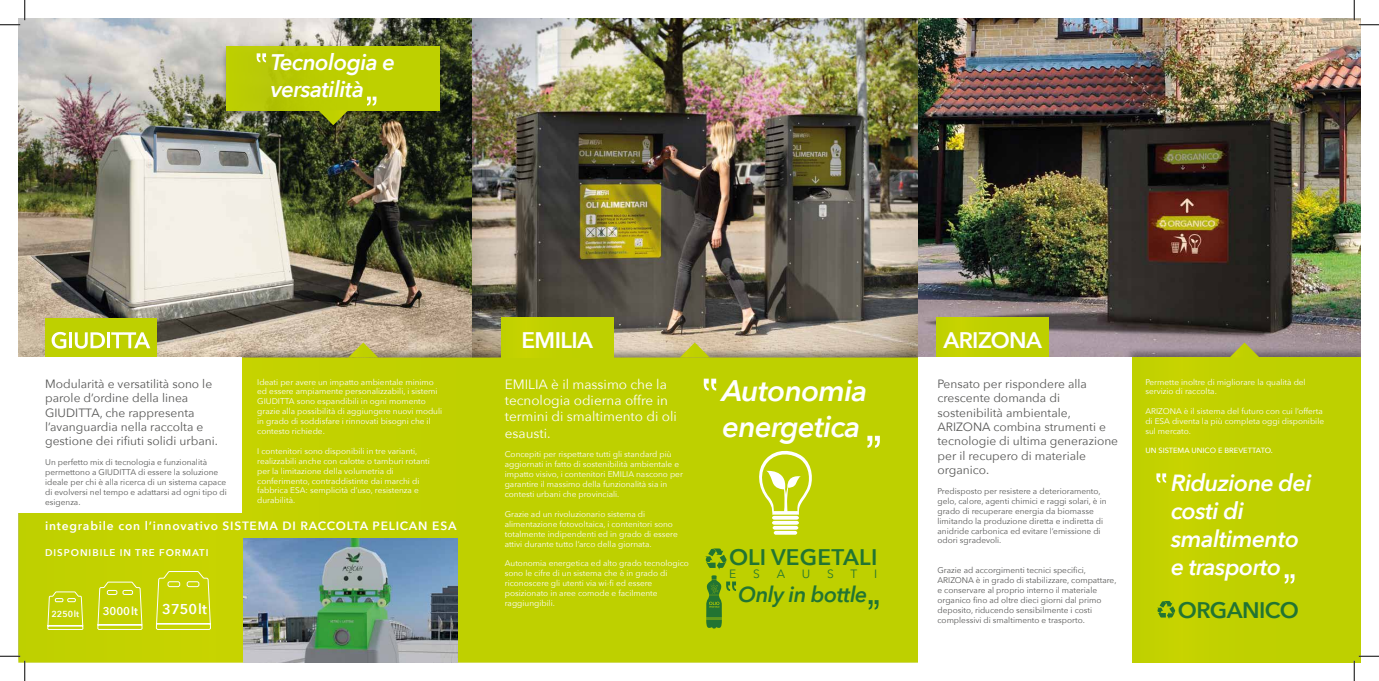
<style>
.page{position:relative;width:1379px;height:681px;background:#fff}
.page>*{position:absolute;margin:0;border:0;box-sizing:border-box;transform-origin:0 0}
.t1{font:italic 600 29.7px/35.6px "Avenir Next";letter-spacing:-.025em;color:#fff}
.t2{font:italic 600 23.33px/28px "Avenir Next";letter-spacing:-.025em;color:#fff}
.t3{font:italic 600 22.5px/27px "Avenir Next";letter-spacing:-.025em;color:#fff}
.t4{font:600 22.5px "Avenir Next";letter-spacing:-.025em;color:#fff}
.t5{font:600 22.5px "Avenir Next";letter-spacing:.01em;color:#227432}
.t6{font:600 22.5px "Avenir Next";letter-spacing:-.01em;color:#227432}
.t7{font:italic 600 21.75px "Avenir Next";letter-spacing:-.025em;color:#227432}
.t8{font:600 14.25px "Avenir Next";color:#fff}
.t9{font:13.5px/16.2px "Avenir Next";color:#fff}
.t10{font:12px/14.4px "Avenir Next";color:#575756}
.t11{font:600 12px "Avenir Next";letter-spacing:.065em;color:#fff}
.t12{font:12px "Avenir Next";color:#227432}
.t13{font:600 11.25px "Avenir Next";color:#fff}
.t14{font:600 9.75px "Avenir Next";letter-spacing:.1em;color:#fff}
.t15{font:600 8.77px "Avenir Next";color:#fff}
.t16{font:8.25px/9.9px "Avenir Next";color:#fff}
.t17{font:8.25px/9.9px "Avenir Next";color:#575756}
.t18{font:500 7.5px "Avenir Next";color:#fff}
</style>
<div class="page">
<img style="left:19px;top:18px;width:1341px;height:339px">
<img style="left:18px;top:344px;width:909px;height:13px">
<div style="left:18px;top:357px;width:900px;height:306px;background:#bfd000"></div>
<img style="left:1121px;top:344px;width:239px;height:13px">
<div style="left:1131px;top:357px;width:229px;height:306px;background:#bfd000"></div>
<div style="left:501px;top:318px;width:112px;height:39px;background:#bfd000"></div>
<div style="left:936px;top:318px;width:112px;height:39px;background:#bfd000"></div>
<svg style="left:679px;top:342px;width:30px;height:15px"></svg>
<svg style="left:1229px;top:342px;width:30px;height:15px"></svg>
<div style="left:45px;top:318px;width:112px;height:39px;background:#bed000"></div>
<img style="left:217px;top:40px;width:232px;height:84px">
<div style="left:227px;top:47px;width:212px;height:63px;background:#bcce00"></div>
<svg style="left:318px;top:110px;width:30px;height:15px"></svg>
<svg style="left:257px;top:53px;width:9px;height:9px"></svg>
<svg style="left:367px;top:97px;width:9px;height:9px"></svg>
<svg style="left:1156px;top:473px;width:10px;height:10px"></svg>
<svg style="left:1284px;top:574px;width:10px;height:10px"></svg>
<svg style="left:703px;top:379px;width:13px;height:12px"></svg>
<svg style="left:867px;top:436px;width:12px;height:12px"></svg>
<img style="left:243px;top:538px;width:215px;height:125px">
<svg style="left:1157px;top:601px;width:18px;height:18px"></svg>
<svg style="left:348px;top:342px;width:30px;height:15px"></svg>
<svg style="left:755px;top:448px;width:58px;height:82px"></svg>
<svg style="left:773px;top:531px;width:24px;height:4px"></svg>
<svg style="left:47px;top:574px;width:36px;height:56px"></svg>
<svg style="left:97px;top:581px;width:46px;height:49px"></svg>
<svg style="left:155px;top:571px;width:56px;height:59px"></svg>
<svg style="left:705px;top:548px;width:31px;height:80px"></svg>
<svg style="left:868px;top:600px;width:10px;height:10px"></svg>
<div style="left:18px;top:357px;width:224px;height:156px;background:#fff"></div>
<svg style="left:52px;top:332px;width:14px;height:17px"></svg>
<hr style="left:69px;top:332px;width:3px;height:16px;background:#fff">
<svg style="left:75px;top:332px;width:30px;height:17px"></svg>
<hr style="left:107px;top:332px;width:3px;height:16px;background:#fff">
<svg style="left:111px;top:332px;width:39px;height:16px"></svg>
<svg style="left:0;top:0;width:26px;height:26px"></svg>
<svg style="left:0;top:656px;width:26px;height:25px"></svg>
<svg style="left:1353px;top:0;width:25px;height:26px"></svg>
<svg style="left:1353px;top:656px;width:25px;height:25px"></svg>
<h3 class="t3" style="left:271px;top:48px;width:126px">Tecnologia e versatilità</h3>
<h3 class="t10" style="left:45px;top:376px;width:174px">Modularità e versatilità sono le parole d’ordine della linea<br>GIUDITTA, che rappresenta l’avanguardia nella raccolta e gestione dei rifiuti solidi urbani.</h3>
<p class="t17" style="left:45px;top:457px;width:183px">Un perfetto mix di tecnologia e funzionalità permettono a GIUDITTA di essere la soluzione ideale per chi è alla ricerca di un sistema capace di evolversi nel tempo e adattarsi ad ogni tipo di esigenza.</p>
<p class="t16" style="left:257px;top:376px;width:186px">Ideati per avere un impatto ambientale minimo ed essere ampiamente personalizzabili, i sistemi GIUDITTA sono espandibili in ogni momento grazie alla possibilità di aggiungere nuovi moduli in grado di soddisfare i rinnovati bisogni che il contesto richiede.</p>
<p class="t16" style="left:257px;top:446px;width:174px">I contenitori sono disponibili in tre varianti, realizzabili anche con calotte o tamburi rotanti per la limitazione della volumetria di conferimento, contraddistinte dai marchi di fabbrica ESA: semplicità d’uso, resistenza e durabilità.</p>
<h3 class="t11" style="left:45px;top:515px;width:413px">integrabile con l’innovativo SISTEMA DI RACCOLTA PELICAN ESA</h3>
<p class="t14" style="left:45px;top:544px;width:165px">DISPONIBILE IN TRE FORMATI</p>
<p class="t15" style="left:52px;top:606px;width:29px">2250lt</p>
<h3 class="t13" style="left:103px;top:602px;width:37px">3000lt</h3>
<h3 class="t8" style="left:162px;top:597px;width:46px">3750lt</h3>
<h3 class="t4" style="left:521px;top:321px;width:73px">EMILIA</h3>
<h3 class="t9" style="left:505px;top:376px;width:174px">EMILIA è il massimo che la tecnologia odierna offre in termini di smaltimento di oli esausti.</h3>
<p class="t16" style="left:505px;top:449px;width:180px">Concepiti per rispettare tutti gli standard più aggiornati in fatto di sostenibilità ambientale e impatto visivo, i contenitori EMILIA nascono per garantire il massimo della funzionalità sia in contesti urbani che provinciali.</p>
<p class="t16" style="left:505px;top:509px;width:174px">Grazie ad un rivoluzionario sistema di alimentazione fotovoltaica, i contenitori sono totalmente indipendenti ed in grado di essere attivi durante tutto l’arco della giornata.</p>
<p class="t16" style="left:505px;top:558px;width:186px">Autonomia energetica ed alto grado tecnologico sono le cifre di un sistema che è in grado di riconoscere gli utenti via wi-fi ed essere posizionato in aree comode e facilmente raggiungibili.</p>
<h1 class="t1" style="left:722px;top:372px;width:147px">Autonomia energetica</h1>
<h3 class="t5" style="left:729px;top:538px;width:150px">OLI VEGETALI</h3>
<h3 class="t12" style="left:729px;top:564px;width:9px">E</h3>
<h3 class="t12" style="left:753px;top:564px;width:8px">S</h3>
<h3 class="t12" style="left:776px;top:564px;width:10px">A</h3>
<h3 class="t12" style="left:801px;top:564px;width:10px">U</h3>
<h3 class="t12" style="left:827px;top:564px;width:8px">S</h3>
<h3 class="t12" style="left:850px;top:564px;width:8px">T</h3>
<h3 class="t12" style="left:874px;top:564px;width:5px">I</h3>
<h3 class="t7" style="left:738px;top:576px;width:131px">Only in bottle</h3>
<h3 class="t4" style="left:943px;top:321px;width:100px">ARIZONA</h3>
<h3 class="t10" style="left:937px;top:376px;width:182px">Pensato per rispondere alla crescente domanda di sostenibilità ambientale,<br>ARIZONA combina strumenti e tecnologie di ultima generazione per il recupero di materiale organico.</h3>
<p class="t17" style="left:937px;top:486px;width:170px">Predisposto per resistere a deterioramento, gelo, calore, agenti chimici e raggi solari, è in grado di recuperare energia da biomasse limitando la produzione diretta e indiretta di anidride carbonica ed evitare l’emissione di odori sgradevoli.</p>
<p class="t17" style="left:937px;top:565px;width:180px">Grazie ad accorgimenti tecnici specifici, ARIZONA è in grado di stabilizzare, compattare, e conservare al proprio interno il materiale organico fino ad oltre dieci giorni dal primo deposito, riducendo sensibilmente i costi complessivi di smaltimento e trasporto.</p>
<p class="t16" style="left:1145px;top:376px;width:162px">Permette inoltre di migliorare la qualità del servizio di raccolta.</p>
<p class="t16" style="left:1145px;top:406px;width:180px">ARIZONA è il sistema del futuro con cui l’offerta di ESA diventa la più completa oggi disponibile sul mercato.</p>
<p class="t18" style="left:1145px;top:444px;width:129px">UN SISTEMA UNICO E BREVETTATO.</p>
<h2 class="t2" style="left:1170px;top:468px;width:142px">Riduzione dei costi di smaltimento e trasporto</h2>
<h3 class="t6" style="left:1177px;top:591px;width:122px">ORGANICO</h3>
</div>
